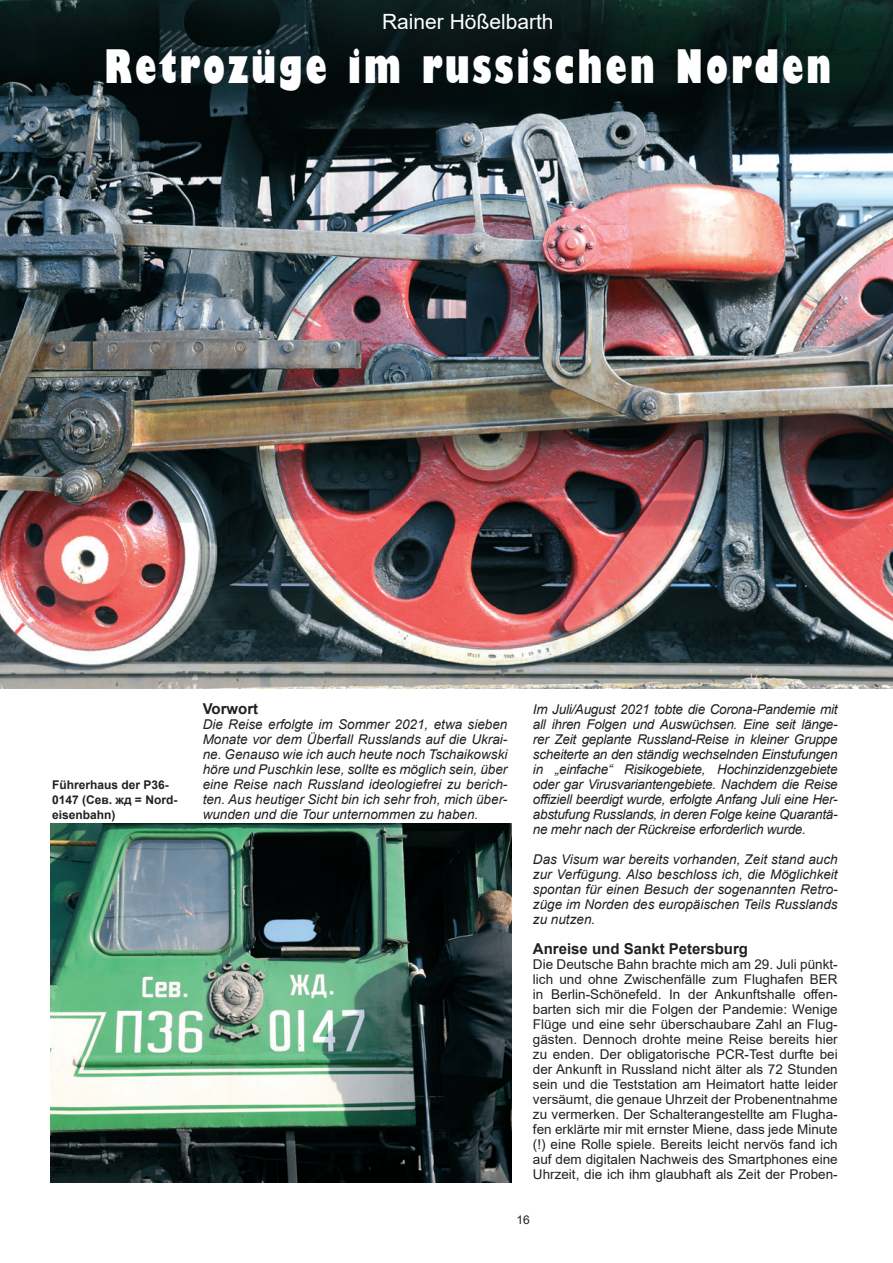
<style>
.page{position:relative;width:893px;height:1263px;background:#fff}
.page>*{position:absolute;margin:0;border:0;box-sizing:border-box;transform-origin:0 0}
.t1{font:800 condensed 45px "Gill Sans";letter-spacing:.07em;color:#fff}
.t2{font:21px "Arial";color:#fff}
.t3{font:700 15px "Arial";color:#231f20}
.t4{font:italic 13.5px/15px "Arial";color:#231f20;text-align:justify}
.t5{font:13.5px/15px "Arial";color:#231f20;text-align:justify}
.t6{font:700 12px/15px "Arial";color:#231f20}
.t7{font:12px "Arial";color:#231f20}
</style>
<div class="page">
<img style="left:51px;top:824px;width:461px;height:358px">
<img style="left:0;top:0;width:893px;height:688px">
<h2 class="t2" style="left:382px;top:7px;width:173px">Rainer Hößelbarth</h2>
<h1 class="t1" style="left:105px;top:38px;width:728px">Retrozüge im russischen Norden</h1>
<p class="t6" style="left:52px;top:777px;width:127px">Führerhaus der P36-<br>0147 (Сeв. жд = Nord&shy;eisenbahn)</p>
<p class="t3" style="left:203px;top:698px;width:57px">Vorwort</p>
<p class="t4" style="left:203px;top:717px;width:306px">Die Reise erfolgte im Sommer 2021, etwa sieben Monate vor dem Überfall Russlands auf die Ukrai&shy;ne. Genauso wie ich auch heute noch Tschaikowski höre und Puschkin lese, sollte es möglich sein, über eine Reise nach Russland ideologiefrei zu berich&shy;ten. Aus heutiger Sicht bin ich sehr froh, mich über&shy;wunden und die Tour unternommen zu haben.</p>
<p class="t4" style="left:533px;top:702px;width:306px">Im Juli/August 2021 tobte die Corona-Pandemie mit all ihren Folgen und Auswüchsen. Eine seit länge&shy;rer Zeit geplante Russland-Reise in kleiner Gruppe scheiterte an den ständig wechselnden Einstufungen in „einfache“ Risikogebiete, Hochinzidenzgebiete oder gar Virusvariantengebiete. Nachdem die Reise offiziell beerdigt wurde, erfolgte Anfang Juli eine Her&shy;abstufung Russlands, in deren Folge keine Quarantä&shy;ne mehr nach der Rückreise erforderlich wurde.</p>
<p class="t4" style="left:533px;top:852px;width:306px">Das Visum war bereits vorhanden, Zeit stand auch zur Verfügung. Also beschloss ich, die Möglichkeit spontan für einen Besuch der sogenannten Retro&shy;züge im Norden des europäischen Teils Russlands zu nutzen.</p>
<p class="t3" style="left:533px;top:938px;width:217px">Anreise und Sankt Petersburg</p>
<p class="t5" style="left:533px;top:957px;width:306px">Die Deutsche Bahn brachte mich am 29. Juli pünkt&shy;lich und ohne Zwischenfälle zum Flughafen BER in Berlin-Schönefeld. In der Ankunftshalle offen&shy;barten sich mir die Folgen der Pandemie: Wenige Flüge und eine sehr überschaubare Zahl an Flug&shy;gästen. Dennoch drohte meine Reise bereits hier zu enden. Der obligatorische PCR-Test durfte bei der Ankunft in Russland nicht älter als 72 Stunden sein und die Teststation am Heimatort hatte leider versäumt, die genaue Uhrzeit der Probenentnahme zu vermerken. Der Schalterangestellte am Flugha&shy;fen erklärte mir mit ernster Miene, dass jede Minute (!) eine Rolle spiele. Bereits leicht nervös fand ich auf dem digitalen Nachweis des Smartphones eine Uhrzeit, die ich ihm glaubhaft als Zeit der Proben-</p>
<p class="t7" style="left:516px;top:1212px;width:15px">16</p>
</div>
